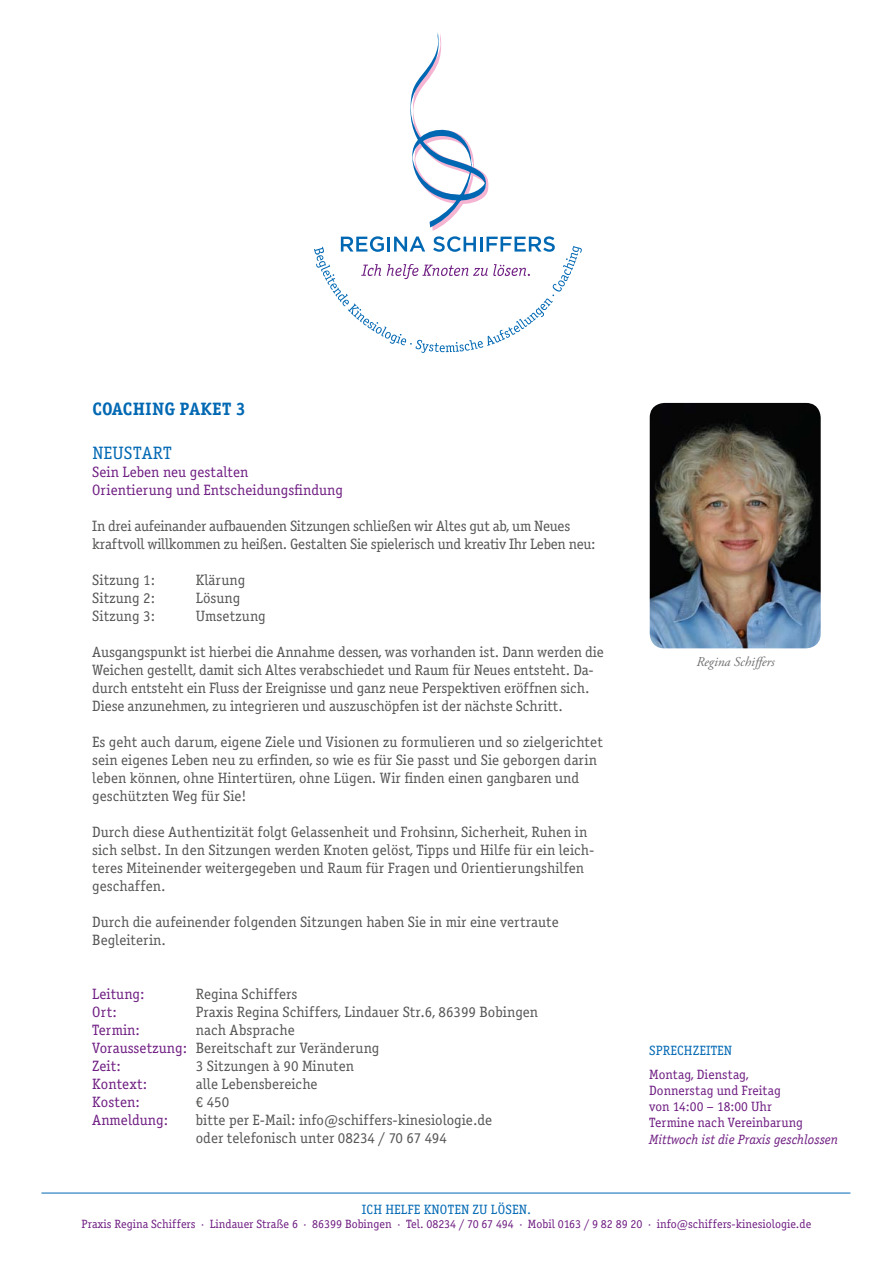
<style>
.page{position:relative;width:893px;height:1263px;background:#fff}
.page>*{position:absolute;margin:0;border:0;box-sizing:border-box;transform-origin:0 0}
.t1{font:18px "Officina Serif Bold ITC";letter-spacing:.01em;color:#0068b3}
.t2{font:18px "Officina Serif Book ITC";color:#0068b3}
.t3{font:15px/18px "Officina Serif Book ITC";color:#565655}
.t4{font:15px/18px "Officina Serif Book ITC";letter-spacing:-.02em;color:#565655}
.t5{font:15px/18px "Officina Serif Book ITC";color:#6f1e82}
.t6{font:13.5px/16.2px "Officina Serif Book ITC";color:#6f1e82}
.t7{font:13.5px "Officina Serif Book ITC";letter-spacing:.01em;color:#0068b3}
.t8{font:italic 13.5px "Officina Serif Book ITC";color:#6f1e82}
.t9{font:italic 13.5px "Adobe Garamond Pro";color:#6f6f6e}
.t10{font:12px "Officina Serif Book ITC";color:#6f1e82}
.s1{color:#6f1e82}
</style>
<div class="page">
<hr style="left:41px;top:1193px;width:809px;height:1px;background:#0068b3">
<svg style="left:314px;top:32px;width:268px;height:321px"></svg>
<img style="left:650px;top:403px;width:171px;height:245px">
<p class="t1" style="left:92px;top:398px;width:155px">COACHING PAKET 3</p>
<p class="t2" style="left:92px;top:442px;width:11px">NEUST</p>
<p class="t2" style="left:142px;top:442px;width:31px">ART</p>
<p class="t5" style="left:92px;top:463px;width:252px">Sein Leben neu gestalten<br>Orientierung und Entscheidungsfindung</p>
<p class="t4" style="left:92px;top:517px;width:505px">In drei aufeinander aufbauenden Sitzungen schließen wir Altes gut ab, um Neues kraftvoll willkommen zu heißen. Gestalten Sie spielerisch und kreativ Ihr Leben neu:</p>
<p class="t3" style="left:92px;top:571px;width:64px">Sitzung 1:</p>
<p class="t3" style="left:196px;top:571px;width:51px">Klärung</p>
<p class="t3" style="left:92px;top:589px;width:88px">Sitzung 2: L</p>
<p class="t3" style="left:203px;top:589px;width:39px">ösung</p>
<p class="t3" style="left:92px;top:607px;width:89px">Sitzung 3: U</p>
<p class="t3" style="left:205px;top:607px;width:62px">msetzung</p>
<p class="t3" style="left:92px;top:643px;width:513px">Ausgangspunkt ist hierbei die Annahme dessen, was vorhanden ist. Dann werden die Weichen gestellt, damit sich Altes verabschiedet und Raum für Neues entsteht. Da&shy;durch entsteht ein Fluss der Ereignisse und ganz neue Perspektiven eröffnen sich.<br>Diese anzunehmen, zu integrieren und auszuschöpfen ist der nächste Schritt.</p>
<p class="t3" style="left:92px;top:733px;width:512px">Es geht auch darum, eigene Ziele und Visionen zu formulieren und so zielgerichtet sein eigenes Leben neu zu erfinden, so wie es für Sie passt und Sie geborgen darin leben können, ohne Hintertüren, ohne Lügen. Wir finden einen gangbaren und geschützten Weg für Sie!</p>
<p class="t3" style="left:92px;top:823px;width:504px">Durch diese Authentizität folgt Gelassenheit und Frohsinn, Sicherheit, Ruhen in sich selbst. In den Sitzungen werden Knoten gelöst, Tipps und Hilfe für ein leich&shy;teres Miteinender weitergegeben und Raum für Fragen und Orientierungshilfen geschaffen.</p>
<p class="t3" style="left:92px;top:913px;width:468px">Durch die aufeinender folgenden Sitzungen haben Sie in mir eine vertraute<br>Begleiterin.</p>
<p class="t5" style="left:92px;top:985px;width:54px">Leitung:</p>
<p class="t3" style="left:196px;top:985px;width:103px">Regina Schiffers</p>
<p class="t5" style="left:92px;top:1003px;width:26px">Ort:</p>
<p class="t3" style="left:196px;top:1003px;width:344px">Praxis Regina Schiffers, Lindauer Str.6, 86399 Bobingen</p>
<p class="t5" style="left:92px;top:1021px;width:49px">Termin:</p>
<p class="t3" style="left:92px;top:1021px;width:289px;text-indent:104px">nach Absprache<br><span class="s1">Voraussetzung:</span> Bereitschaft zur Veränderung<br><span class="s1">Zeit:</span></p>
<p class="t3" style="left:196px;top:1057px;width:160px">3 Sitzungen à 90 Minuten</p>
<p class="t5" style="left:92px;top:1075px;width:56px">Kontext:</p>
<p class="t3" style="left:196px;top:1075px;width:123px">alle Lebensbereiche</p>
<p class="t5" style="left:92px;top:1093px;width:49px">Kosten:</p>
<p class="t3" style="left:196px;top:1093px;width:35px">€ 450</p>
<p class="t5" style="left:92px;top:1111px;width:77px">Anmeldung:</p>
<p class="t3" style="left:196px;top:1111px;width:298px">bitte per E-Mail: info@schiffers-kinesiologie.de oder telefonisch unter 08234 / 70 67 494</p>
<p class="t9" style="left:697px;top:654px;width:80px">Regina Schiffers</p>
<p class="t7" style="left:649px;top:1043px;width:84px">Sprechzeiten</p>
<p class="t6" style="left:649px;top:1066px;width:155px">Montag, Dienstag,<br>Donnerstag und Freitag von 14:00 – 18:00 Uhr<br>Termine nach Vereinbarung</p>
<p class="t8" style="left:649px;top:1131px;width:191px">Mittwoch ist die Praxis geschlossen</p>
<p class="t7" style="left:362px;top:1201px;width:171px">Ich helfe Knoten zu lösen.</p>
<p class="t10" style="left:82px;top:1217px;width:731px">Praxis Regina Schiffers · Lindauer Straße 6 · 86399 Bobingen · Tel. 08234 / 70 67 494 · Mobil 0163 / 9 82 89 20 · info@schiffers-kinesiologie.de</p>
</div>
